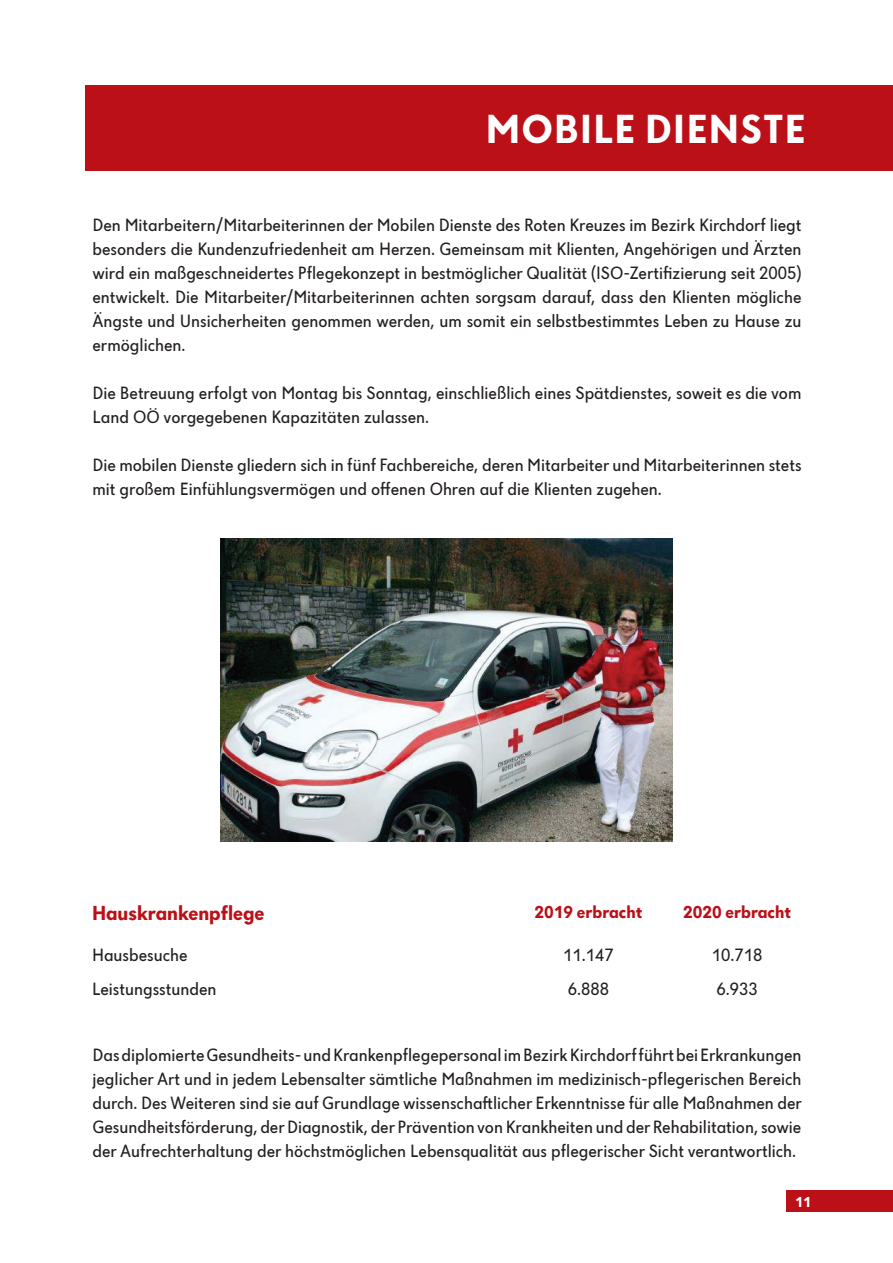
<style>
.page{position:relative;width:893px;height:1263px;background:#fff}
.page>*{position:absolute;margin:0;border:0;box-sizing:border-box;transform-origin:0 0}
.t1{font:700 42px "Dunant";letter-spacing:.035em;color:#fff}
.t2{font:700 21px "Dunant";color:#bb1018}
.t3{font:18px/24px "Dunant";color:#231f20;text-align:justify}
.t4{font:700 18px "Dunant";color:#bb1018}
.t5{font:700 15px "Dunant";color:#fff}
</style>
<div class="page">
<div style="left:787px;top:1191px;width:106px;height:21px;background:#bb1018"></div>
<div style="left:85px;top:85px;width:808px;height:85px;background:#bb1018"></div>
<img style="left:221px;top:539px;width:451px;height:303px">
<h1 class="t1" style="left:486px;top:105px;width:321px">MOBILE DIENSTE</h1>
<p class="t3" style="left:92px;top:213px;width:710px">Den Mitarbeitern/Mitarbeiterinnen der Mobilen Dienste des Roten Kreuzes im Bezirk Kirchdorf liegt besonders die Kundenzufriedenheit am Herzen. Gemeinsam mit Klienten, Angehörigen und Ärzten wird ein maßgeschneidertes Pflegekonzept in bestmöglicher Qualität (ISO-Zertifizierung seit 2005) entwickelt. Die Mitarbeiter/Mitarbeiterinnen achten sorgsam darauf, dass den Klienten mögliche Ängste und Unsicherheiten genommen werden, um somit ein selbstbestimmtes Leben zu Hause zu ermöglichen.</p>
<p class="t3" style="left:92px;top:381px;width:710px">Die Betreuung erfolgt von Montag bis Sonntag, einschließlich eines Spätdienstes, soweit es die vom<br>Land OÖ vorgegebenen Kapazitäten zulassen.</p>
<p class="t3" style="left:92px;top:453px;width:711px">Die mobilen Dienste gliedern sich in fünf Fachbereiche, deren Mitarbeiter und Mitarbeiterinnen stets mit großem Einfühlungsvermögen und offenen Ohren auf die Klienten zugehen.</p>
<p class="t2" style="left:92px;top:900px;width:174px">Hauskrankenpflege</p>
<p class="t4" style="left:534px;top:902px;width:109px">2019 erbracht</p>
<p class="t4" style="left:683px;top:902px;width:109px">2020 erbracht</p>
<p class="t3" style="left:92px;top:943px;width:97px">Hausbesuche</p>
<p class="t3" style="left:563px;top:943px;width:52px">11.147</p>
<p class="t3" style="left:712px;top:943px;width:52px">10.718</p>
<p class="t3" style="left:92px;top:977px;width:126px">Leistungsstunden</p>
<p class="t3" style="left:568px;top:977px;width:43px">6.888</p>
<p class="t3" style="left:716px;top:977px;width:43px">6.933</p>
<p class="t3" style="left:92px;top:1042px;width:711px">Das diplomierte Gesundheits- und Krankenpflegepersonal im Bezirk Kirchdorf führt bei Erkrankungen jeglicher Art und in jedem Lebensalter sämtliche Maßnahmen im medizinisch-pflegerischen Bereich durch. Des Weiteren sind sie auf Grundlage wissenschaftlicher Erkenntnisse für alle Maßnahmen der Gesundheitsförderung, der Diagnostik, der Prävention von Krankheiten und der Rehabilitation, sowie der Aufrechterhaltung der höchstmöglichen Lebensqualität aus pflegerischer Sicht verantwortlich.</p>
<p class="t5" style="left:795px;top:1193px;width:18px">11</p>
</div>
